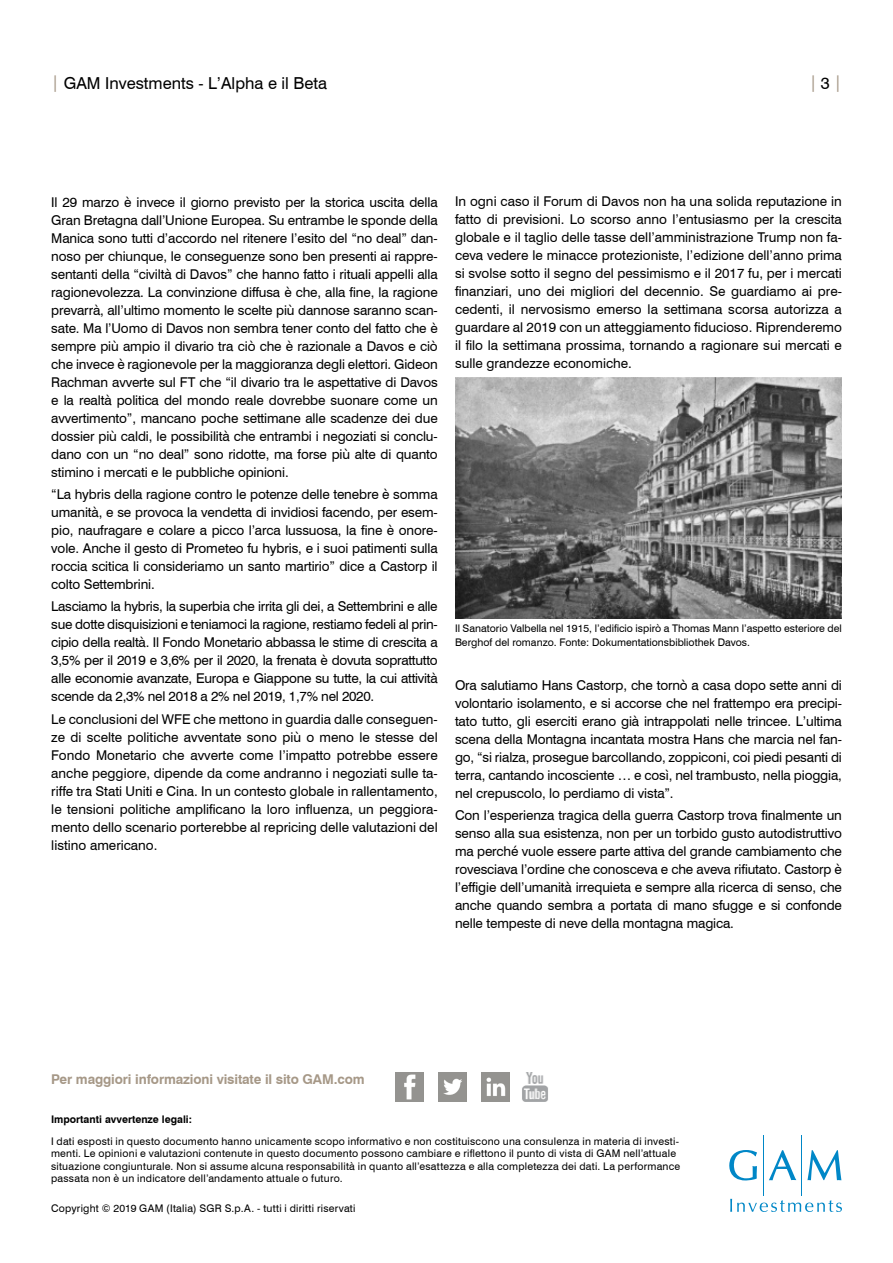
<style>
.page{position:relative;width:893px;height:1263px;background:#fff}
.page>*{position:absolute;margin:0;border:0;box-sizing:border-box;transform-origin:0 0}
.t1{font:16.5px "Swiss 721 BT";color:#000}
.t2{font:16.5px "Swiss 721 BT";color:#a69887}
.DISCLAIMER{font:13.5px/18px "Swiss 721 BT";letter-spacing:-.01em;color:#000;text-align:justify}
.t3{font:700 13.5px "Swiss 721 BT";letter-spacing:-.01em;color:#a69887}
.DISCLAIMER-2{font:10.5px/12.6px "Swiss 721 BT";letter-spacing:.02em;color:#000}
.DISCLAIMER-3{font:10.5px/13.5px "Swiss 721 BT";color:#000}
.t4{font:700 10.5px "Swiss 721 BT";color:#000}
.s1{color:#a69887}
.s2{color:#000}
</style>
<div class="page">
<img style="left:455px;top:377px;width:386px;height:242px">
<hr style="left:763px;top:1135px;width:1px;height:60px;background:#0087c7">
<hr style="left:801px;top:1135px;width:1px;height:60px;background:#0087c7">
<svg style="left:729px;top:1150px;width:28px;height:30px"></svg>
<svg style="left:769px;top:1150px;width:27px;height:30px"></svg>
<svg style="left:807px;top:1150px;width:34px;height:30px"></svg>
<svg style="left:730px;top:1199px;width:112px;height:13px"></svg>
<img style="left:438px;top:1073px;width:29px;height:28px">
<img style="left:395px;top:1073px;width:29px;height:28px">
<img style="left:481px;top:1073px;width:28px;height:28px">
<img style="left:522px;top:1073px;width:26px;height:28px">
<p class="t1" style="left:51px;top:73px;width:277px"><span class="s1">|</span> GAM Investments - L’Alpha e il Beta</p>
<p class="t2" style="left:809px;top:72px;width:34px">| <span class="s2">3</span> |</p>
<p class="DISCLAIMER" style="left:51px;top:193px;width:388px">Il 29 marzo è invece il giorno previsto per la storica uscita della Gran Bretagna dall’Unione Europea. Su entrambe le sponde della Manica sono tutti d’accordo nel ritenere l’esito del “no deal” dan&shy;noso per chiunque, le conseguenze sono ben presenti ai rappre&shy;sentanti della “civiltà di Davos” che hanno fatto i rituali appelli alla ragionevolezza. La convinzione diffusa è che, alla fine, la ragione prevarrà, all’ultimo momento le scelte più dannose saranno scan&shy;sate. Ma l’Uomo di Davos non sembra tener conto del fatto che è sempre più ampio il divario tra ciò che è razionale a Davos e ciò che invece è ragionevole per la maggioranza degli elettori. Gideon Rachman avverte sul FT che “il divario tra le aspettative di Davos e la realtà politica del mondo reale dovrebbe suonare come un avvertimento”, mancano poche settimane alle scadenze dei due dossier più caldi, le possibilità che entrambi i negoziati si conclu&shy;dano con un “no deal” sono ridotte, ma forse più alte di quanto stimino i mercati e le pubbliche opinioni.</p>
<p class="DISCLAIMER" style="left:51px;top:485px;width:388px">“La hybris della ragione contro le potenze delle tenebre è somma umanità, e se provoca la vendetta di invidiosi facendo, per esem&shy;pio, naufragare e colare a picco l’arca lussuosa, la fine è onore&shy;vole. Anche il gesto di Prometeo fu hybris, e i suoi patimenti sulla roccia scitica li consideriamo un santo martirio” dice a Castorp il colto Settembrini.</p>
<p class="DISCLAIMER" style="left:51px;top:597px;width:388px">Lasciamo la hybris, la superbia che irrita gli dei, a Settembrini e alle sue dotte disquisizioni e teniamoci la ragione, restiamo fedeli al prin&shy;cipio della realtà. Il Fondo Monetario abbassa le stime di crescita a 3,5% per il 2019 e 3,6% per il 2020, la frenata è dovuta soprattutto alle economie avanzate, Europa e Giappone su tutte, la cui attività scende da 2,3% nel 2018 a 2% nel 2019, 1,7% nel 2020.</p>
<p class="DISCLAIMER" style="left:51px;top:710px;width:388px">Le conclusioni del WFE che mettono in guardia dalle conseguen&shy;ze di scelte politiche avventate sono più o meno le stesse del Fondo Monetario che avverte come l’impatto potrebbe essere anche peggiore, dipende da come andranno i negoziati sulle ta&shy;riffe tra Stati Uniti e Cina. In un contesto globale in rallentamento, le tensioni politiche amplificano la loro influenza, un peggiora&shy;mento dello scenario porterebbe al repricing delle valutazioni del listino americano.</p>
<p class="DISCLAIMER" style="left:455px;top:192px;width:388px">In ogni caso il Forum di Davos non ha una solida reputazione in fatto di previsioni. Lo scorso anno l’entusiasmo per la crescita globale e il taglio delle tasse dell’amministrazione Trump non fa&shy;ceva vedere le minacce protezioniste, l’edizione dell’anno prima si svolse sotto il segno del pessimismo e il 2017 fu, per i mercati finanziari, uno dei migliori del decennio. Se guardiamo ai pre&shy;cedenti, il nervosismo emerso la settimana scorsa autorizza a guardare al 2019 con un atteggiamento fiducioso. Riprenderemo il filo la settimana prossima, tornando a ragionare sui mercati e sulle grandezze economiche.</p>
<p class="DISCLAIMER-3" style="left:455px;top:621px;width:388px">Il Sanatorio Valbella nel 1915, l’edificio ispirò a Thomas Mann l’aspetto esteriore del<br>Berghof del romanzo. Fonte: Dokumentationsbibliothek Davos.</p>
<p class="DISCLAIMER" style="left:455px;top:676px;width:388px">Ora salutiamo Hans Castorp, che tornò a casa dopo sette anni di volontario isolamento, e si accorse che nel frattempo era precipi&shy;tato tutto, gli eserciti erano già intrappolati nelle trincee. L’ultima scena della Montagna incantata mostra Hans che marcia nel fan&shy;go, “si rialza, prosegue barcollando, zoppiconi, coi piedi pesanti di terra, cantando incosciente … e così, nel trambusto, nella pioggia, nel crepuscolo, lo perdiamo di vista”.</p>
<p class="DISCLAIMER" style="left:455px;top:806px;width:388px">Con l’esperienza tragica della guerra Castorp trova finalmente un senso alla sua esistenza, non per un torbido gusto autodistruttivo ma perché vuole essere parte attiva del grande cambiamento che rovesciava l’ordine che conosceva e che aveva rifiutato. Castorp è l’effigie dell’umanità irrequieta e sempre alla ricerca di senso, che anche quando sembra a portata di mano sfugge e si confonde nelle tempeste di neve della montagna magica.</p>
<p class="t3" style="left:51px;top:1071px;width:315px">Per maggiori informazioni visitate il sito GAM.com</p>
<p class="t4" style="left:51px;top:1113px;width:143px">Importanti avvertenze legali:</p>
<p class="DISCLAIMER-2" style="left:51px;top:1134px;width:631px">I dati esposti in questo documento hanno unicamente scopo informativo e non costituiscono una consulenza in materia di investi&shy;menti. Le opinioni e valutazioni contenute in questo documento possono cambiare e riflettono il punto di vista di GAM nell’attuale situazione congiunturale. Non si assume alcuna responsabilità in quanto all’esattezza e alla completezza dei dati. La performance passata non è un indicatore dell’andamento attuale o futuro.</p>
<p class="DISCLAIMER-2" style="left:51px;top:1202px;width:306px">Copyright © 2019 GAM (Italia) SGR S.p.A. - tutti i diritti riservati</p>
</div>
